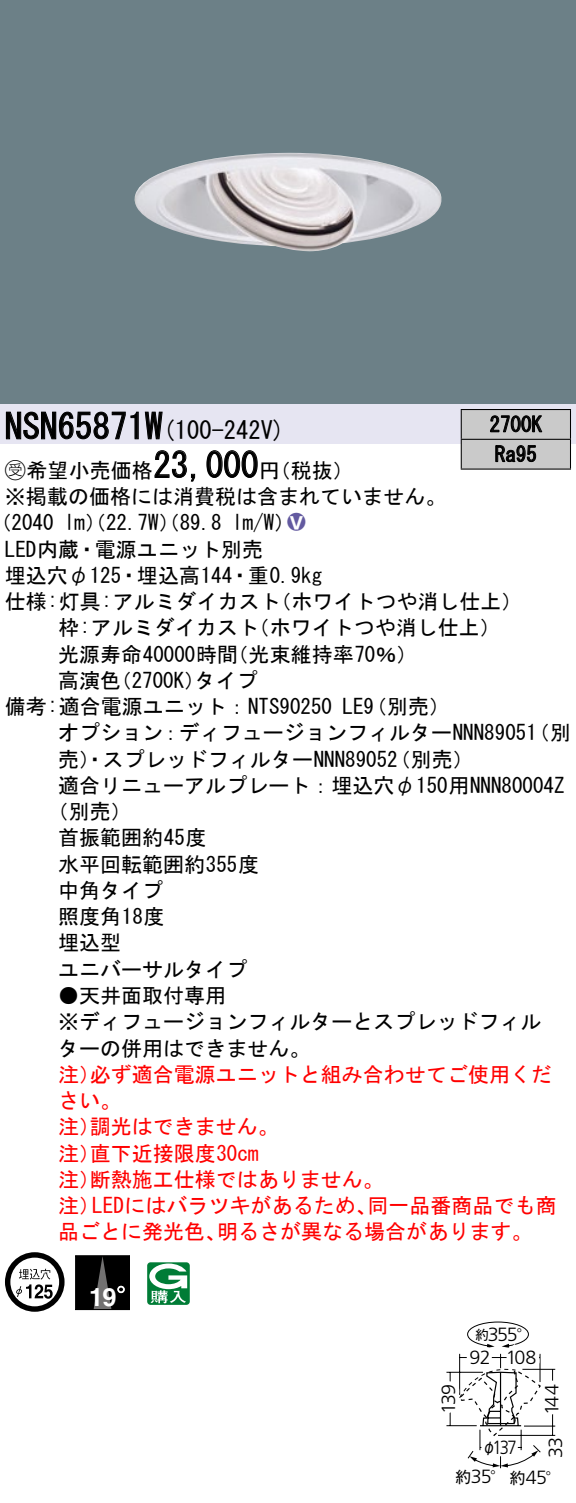
<style>
.page{position:relative;width:576px;height:1503px;background:#fff}
.page>*{position:absolute;margin:0;border:0;box-sizing:border-box;transform-origin:0 0}
.t1{font:35px "MS Gothic";color:#000}
.t2{font:700 25.2px "Helvetica LT Std";color:#fff}
.t3{font:24.5px "MS Gothic";color:#000}
.t4{font:21px/26.2px "MS Gothic";color:#000}
.t5{font:21px/26.2px "MS Gothic";color:#f00}
.t6{font:21px "Ford Classification 1";color:#635aa0}
.t7{font:300 19.25px "Frutiger LT Std";letter-spacing:-.065em;color:#000}
.t8{font:300 19.25px "Frutiger LT Std";letter-spacing:-.065em;color:#000;scale:.88 1}
.t9{font:15.75px "Gothic MB101 Pro Regular 90 pv RKSJ H";color:#000}
.t10{font:15.75px "Gothic MB101 Pro Regular 90 pv RKSJ H";color:#000;scale:.85 1}
.t11{font:13.3px "Gothic MB101 Pro Regular 90 pv RKSJ H";color:#000}
.s1{font-size:35px}
.s2{font-family:"Ford Classification 1"}
.s3{color:#fff}
.s4{font-family:"Gothic MB101 Pro Regular 90 pv RKSJ H";font-weight:400;font-size:15.75px}
</style>
<div class="page">
<div style="left:0;top:0;width:575px;height:404px;background:#6c8087"></div>
<img style="left:134px;top:153px;width:308px;height:99px">
<div style="left:0;top:404px;width:575px;height:40px;background:#e6e5f2"></div>
<svg style="left:6px;top:411px;width:157px;height:29px"></svg>
<svg style="left:154px;top:450px;width:42px;height:32px"></svg>
<svg style="left:206px;top:450px;width:52px;height:28px"></svg>
<svg style="left:5px;top:1252px;width:59px;height:59px"></svg>
<div style="left:76px;top:1255px;width:53px;height:54px;background:#000"></div>
<svg style="left:94px;top:1257px;width:17px;height:50px"></svg>
<div style="left:75px;top:1255px;width:55px;height:54px;border:1px solid #000"></div>
<svg style="left:117px;top:1285px;width:8px;height:8px"></svg>
<svg style="left:147px;top:1262px;width:43px;height:42px"></svg>
<hr style="left:569px;top:410px;width:2px;height:29px;background:#000">
<hr style="left:569px;top:440px;width:2px;height:28px;background:#000">
<hr style="left:460px;top:468px;width:110px;height:2px;background:#000">
<svg style="left:460px;top:409px;width:110px;height:60px;background:#acacac"></svg>
<svg style="left:446px;top:1321px;width:110px;height:148px"></svg>
<h1 class="t1" style="left:5px;top:409px;width:142px">NSN65871</h1>
<p class="t3" style="left:145px;top:418px;width:141px">(<span class="s1">W</span> 100-242 (V</p>
<p class="t4" style="left:489px;top:409px;width:54px;line-height:29.8px">2700K<br>Ra95</p>
<h1 class="t1" style="left:153px;top:447px;width:106px">23,000</h1>
<p class="t4" style="left:5px;top:457px;width:442px"><span class="s2">B</span>希望小売価格<br>※掲載の価格には消費税は含まれていません。</p>
<p class="t6" style="left:287px;top:511px;width:19px">2<span class="s3">8</span></p>
<p class="t4" style="left:259px;top:457px;width:96px">（円税抜(</p>
<p class="t4" style="left:232px;top:509px;width:64px">l m (W/</p>
<p class="t4" style="left:-9px;top:509px;width:65px">（2040</p>
<p class="t4" style="left:5px;top:536px;width:259px">LED内蔵・電源ユニット別売</p>
<p class="t4" style="left:5px;top:562px;width:318px">埋込穴φ125・埋込高144・重0.9kg</p>
<p class="t4" style="left:270px;top:588px;width:254px">（ホワイトつや消し仕上(</p>
<p class="t4" style="left:64px;top:509px;width:159px">lm）（22.7 ）（W 89.8</p>
<p class="t4" style="left:248px;top:588px;width:253px;text-indent:-243px">仕様:灯具:アルミダイカスト<br>（ホワイトつや消し仕上(</p>
<p class="t4" style="left:227px;top:614px;width:191px;text-indent:-169px">枠:アルミダイカスト<br>（光束維持率70％(</p>
<p class="t4" style="left:195px;top:641px;width:64px;text-indent:-136px">光源寿命40000時間タイプ</p>
<p class="t4" style="left:58px;top:667px;width:64px">高演色</p>
<p class="t4" style="left:111px;top:667px;width:96px">（2700 ）K</p>
<p class="t4" style="left:5px;top:693px;width:328px">備考:適合電源ユニット：NTS90250</p>
<p class="t4" style="left:342px;top:693px;width:109px">LE（9 別売(</p>
<p class="t4" style="left:390px;top:719px;width:148px;text-indent:-331px">オプション：ディフュージョンフィルターNNN89051（別売(</p>
<p class="t4" style="left:528px;top:719px;width:43px">（別</p>
<p class="t4" style="left:58px;top:746px;width:341px">売）・スプレッドフィルターNNN89052</p>
<p class="t4" style="left:58px;top:772px;width:507px">適合リニューアルプレート：埋込穴φ150用NNN80004Z</p>
<p class="t4" style="left:48px;top:798px;width:85px">（別売(</p>
<p class="t4" style="left:58px;top:824px;width:150px">首振範囲約45度</p>
<p class="t4" style="left:58px;top:851px;width:202px">水平回転範囲約355度</p>
<p class="t4" style="left:58px;top:877px;width:106px">中角タイプ</p>
<p class="t4" style="left:58px;top:903px;width:108px">照度角18度</p>
<p class="t4" style="left:58px;top:929px;width:64px">埋込型</p>
<p class="t4" style="left:58px;top:956px;width:190px">ユニバーサルタイプ</p>
<p class="t4" style="left:58px;top:982px;width:484px">●天井面取付専用<br>※ディフュージョンフィルターとスプレッドフィルターの併用はできません。</p>
<p class="t5" style="left:90px;top:1061px;width:463px">必ず適合電源ユニットと組み合わせてご使用くだ</p>
<p class="t5" style="left:58px;top:1061px;width:43px">注）</p>
<p class="t5" style="left:58px;top:1087px;width:64px">さい。</p>
<p class="t5" style="left:90px;top:1113px;width:190px">調光はできません。</p>
<p class="t5" style="left:90px;top:1113px;width:170px;text-indent:-32px">注）<br>直下近接限度30cm</p>
<p class="t5" style="left:90px;top:1139px;width:295px;text-indent:-32px">注）<br>断熱施工仕様ではありません。</p>
<p class="t5" style="left:58px;top:1166px;width:43px">注）</p>
<p class="t5" style="left:92px;top:1192px;width:286px">LEDにはバラツキがあるため、</p>
<p class="t5" style="left:367px;top:1192px;width:190px">同一品番商品でも商</p>
<p class="t5" style="left:58px;top:1192px;width:43px">注）</p>
<p class="t5" style="left:58px;top:1218px;width:169px">品ごとに発光色、</p>
<p class="t5" style="left:217px;top:1218px;width:317px">明るさが異なる場合があります。</p>
<p class="t2" style="left:89px;top:1282px;width:29px">19</p>
<p class="t7" style="left:487px;top:1323px;width:46px">355<span class="s4">°</span></p>
<p class="t11" style="left:475px;top:1323px;width:15px">約</p>
<p class="t7" style="left:437px;top:1413px;width:31px;rotate:-90deg">139</p>
<p class="t7" style="left:469px;top:1346px;width:23px">92</p>
<p class="t7" style="left:505px;top:1346px;width:32px">108</p>
<p class="t7" style="left:541px;top:1415px;width:33px;rotate:-90deg">144</p>
<p class="t7" style="left:544px;top:1457px;width:23px;rotate:-90deg">33</p>
<p class="t7" style="left:525px;top:1466px;width:37px">45<span class="s4">°</span></p>
<p class="t8" style="left:492px;top:1436px;width:29px">137</p>
<p class="t10" style="left:482px;top:1434px;width:17px">φ</p>
<p class="t9" style="left:455px;top:1463px;width:17px">約</p>
<p class="t7" style="left:470px;top:1465px;width:36px">35<span class="s4">°</span></p>
<p class="t9" style="left:509px;top:1464px;width:17px">約</p>
</div>
